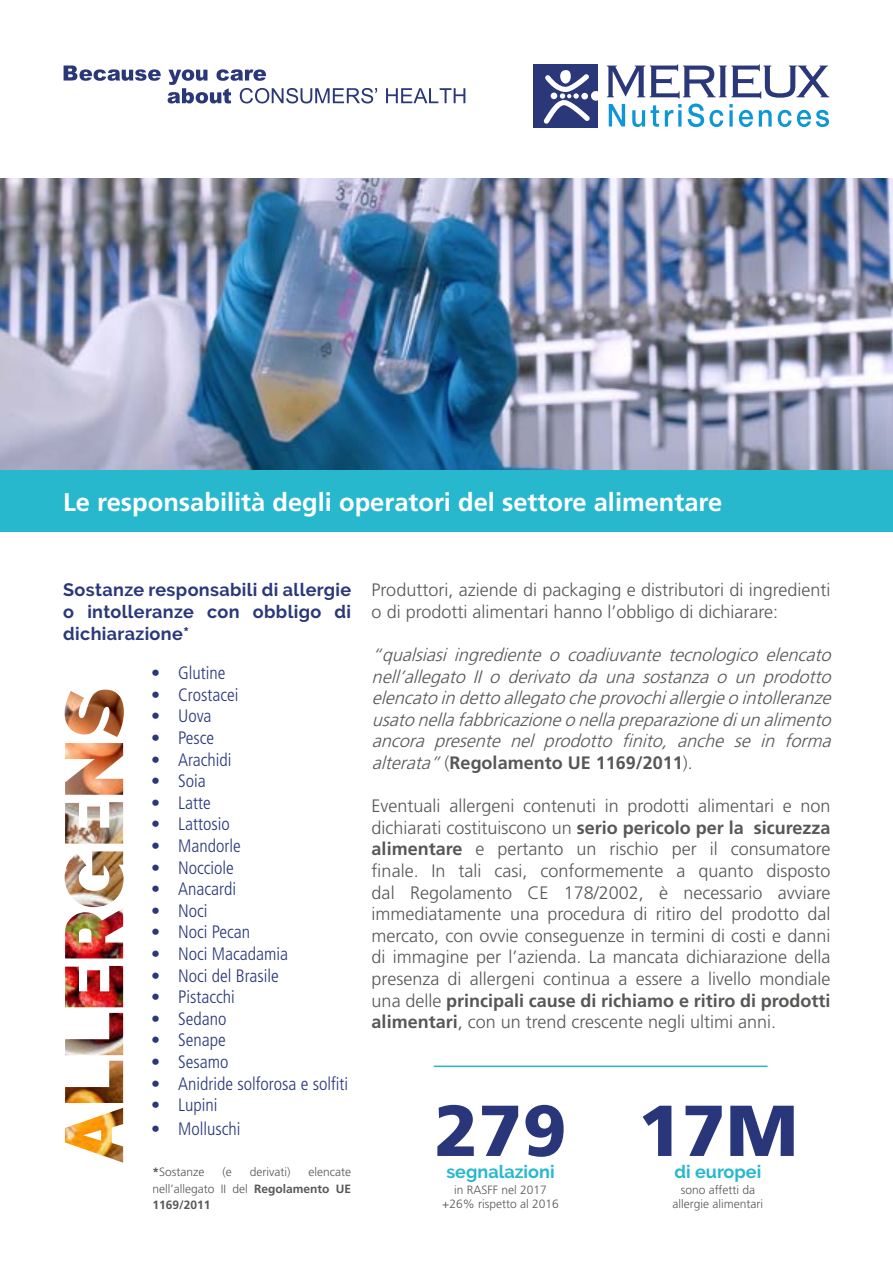
<style>
.page{position:relative;width:893px;height:1263px;background:#fff}
.page>*{position:absolute;margin:0;border:0;box-sizing:border-box;transform-origin:0 0}
.t1{font:900 72px "Frutiger LT Std";color:#29377a}
.t2{font:700 25.5px "Frutiger LT Std";color:#fff}
.t3{font:300 18px/21.6px "Frutiger LT Std";color:#575756}
.t4{font:italic 300 18px/21.6px "Frutiger LT Std";color:#575756;text-align:justify}
.t5{font:300 condensed 18px "Frutiger LT Std";color:#2a387a}
.t6{font:700 18px/21.6px "Raleway";letter-spacing:.02em;color:#2a387a;text-align:justify}
.t7{font:700 18px "Raleway";color:#28b8ce}
.t8{font:300 12px/16.5px "Frutiger LT Std";color:#575756;text-align:justify}
.t9{font:300 12px/14.4px "Frutiger LT Std";color:#585856;text-align:center}
.s1{font-weight:700}
.s2{font-style:normal}
.s3{font-weight:700;font-style:normal}
</style>
<div class="page">
<svg style="left:607px;top:65px;width:222px;height:62px"></svg>
<div style="left:533px;top:65px;width:64px;height:62px;background:#2a387a"></div>
<svg style="left:543px;top:70px;width:47px;height:54px"></svg>
<div style="left:591px;top:91px;width:10px;height:10px;background:#fff;border-radius:50%"></div>
<svg style="left:64px;top:66px;width:97px;height:15px"></svg>
<svg style="left:168px;top:69px;width:209px;height:34px"></svg>
<svg style="left:386px;top:88px;width:79px;height:15px"></svg>
<img style="left:0;top:178px;width:893px;height:293px">
<div style="left:0;top:471px;width:893px;height:61px;background:#28b8ce"></div>
<img style="left:65px;top:1108px;width:58px;height:55px">
<img style="left:65px;top:1061px;width:58px;height:42px">
<img style="left:65px;top:1013px;width:58px;height:42px">
<img style="left:65px;top:966px;width:58px;height:41px">
<img style="left:65px;top:851px;width:59px;height:107px">
<img style="left:65px;top:802px;width:58px;height:41px">
<img style="left:65px;top:743px;width:58px;height:52px">
<img style="left:65px;top:690px;width:59px;height:47px">
<hr style="left:434px;top:1065px;width:333px;height:2px;background:#28b8ce">
<h2 class="t2" style="left:63px;top:487px;width:660px">Le responsabilità degli operatori del settore alimentare</h2>
<p class="t6" style="left:63px;top:579px;width:290px">Sostanze responsabili di allergie o intolleranze con obbligo di dichiarazione*</p>
<p class="t5" style="left:151px;top:663px;width:76px">• Glutine</p>
<p class="t5" style="left:151px;top:684px;width:89px">• Crostacei</p>
<p class="t5" style="left:151px;top:706px;width:62px">• Uova</p>
<p class="t5" style="left:151px;top:727px;width:64px">• Pesce</p>
<p class="t5" style="left:151px;top:749px;width:82px">• Arachidi</p>
<p class="t5" style="left:151px;top:771px;width:56px">• Soia</p>
<p class="t5" style="left:151px;top:792px;width:61px">• Latte</p>
<p class="t5" style="left:151px;top:814px;width:80px">• Lattosio</p>
<p class="t5" style="left:151px;top:835px;width:91px">• Mandorle</p>
<p class="t5" style="left:151px;top:857px;width:84px">• Nocciole</p>
<p class="t5" style="left:151px;top:879px;width:86px">• Anacardi</p>
<p class="t5" style="left:151px;top:900px;width:58px">• Noci</p>
<p class="t5" style="left:151px;top:922px;width:100px">• Noci Pecan</p>
<p class="t5" style="left:151px;top:943px;width:138px">• Noci Macadamia</p>
<p class="t5" style="left:151px;top:965px;width:129px">• Noci del Brasile</p>
<p class="t5" style="left:151px;top:987px;width:85px">• Pistacchi</p>
<p class="t5" style="left:151px;top:1008px;width:77px">• Sedano</p>
<p class="t5" style="left:151px;top:1030px;width:76px">• Senape</p>
<p class="t5" style="left:151px;top:1051px;width:79px">• Sesamo</p>
<p class="t5" style="left:151px;top:1073px;width:199px">• Anidride solforosa e solfiti</p>
<p class="t5" style="left:151px;top:1095px;width:68px">• Lupini</p>
<p class="t5" style="left:151px;top:1119px;width:91px">• Molluschi</p>
<p class="t8" style="left:153px;top:1164px;width:54px"><span class="s1">*</span>Sostanze</p>
<p class="t8" style="left:223px;top:1164px;width:11px">(e</p>
<p class="t8" style="left:250px;top:1164px;width:42px">derivati)</p>
<p class="t8" style="left:153px;top:1164px;width:200px;text-indent:156px">elencate nell’allegato II del <span class="s1">Regolamento UE 1169/2011</span></p>
<p class="t3" style="left:372px;top:579px;width:460px">Produttori, aziende di packaging e distributori di ingredienti o di prodotti alimentari hanno l’obbligo di dichiarare:</p>
<p class="t4" style="left:372px;top:644px;width:466px">“qualsiasi ingrediente o coadiuvante tecnologico elencato nell’allegato II o derivato da una sostanza o un prodotto elencatoindettoallegatocheprovochiallergieointolleranze usatonellafabbricazioneonellapreparazionediunalimento ancora presente nel prodotto finito, anche se in forma alterata”<span class="s2">(</span><span class="s3">Regolamento UE 1169/2011</span><span class="s2">).</span></p>
<p class="t3" style="left:372px;top:795px;width:460px;text-align:justify">Eventuali allergeni contenuti in prodotti alimentari e non dichiarati costituiscono un <span class="s1">serio pericolo per la sicurezza alimentare</span> e pertanto un rischio per il consumatore finale. In tali casi, conformemente a quanto disposto dal Regolamento CE 178/2002, è necessario avviare immediatamente una procedura di ritiro del prodotto dal mercato, con ovvie conseguenze in termini di costi e danni di immagine per l’azienda. La mancata dichiarazione della presenza di allergeni continua a essere a livello mondiale una delle <span class="s1">principali cause di richiamo e ritiro di prodotti alimentari</span>, con un trend crescente negli ultimi anni.</p>
<h1 class="t1" style="left:434px;top:1087px;width:134px">279</h1>
<p class="t7" style="left:446px;top:1161px;width:110px">segnalazioni</p>
<p class="t9" style="left:442px;top:1183px;width:118px">in RASFF nel 2017 +26% rispetto al 2016</p>
<h1 class="t1" style="left:638px;top:1087px;width:162px">17M</h1>
<p class="t7" style="left:675px;top:1161px;width:88px">di europei</p>
<p class="t9" style="left:673px;top:1183px;width:92px">sono affetti da allergie alimentari</p>
</div>
